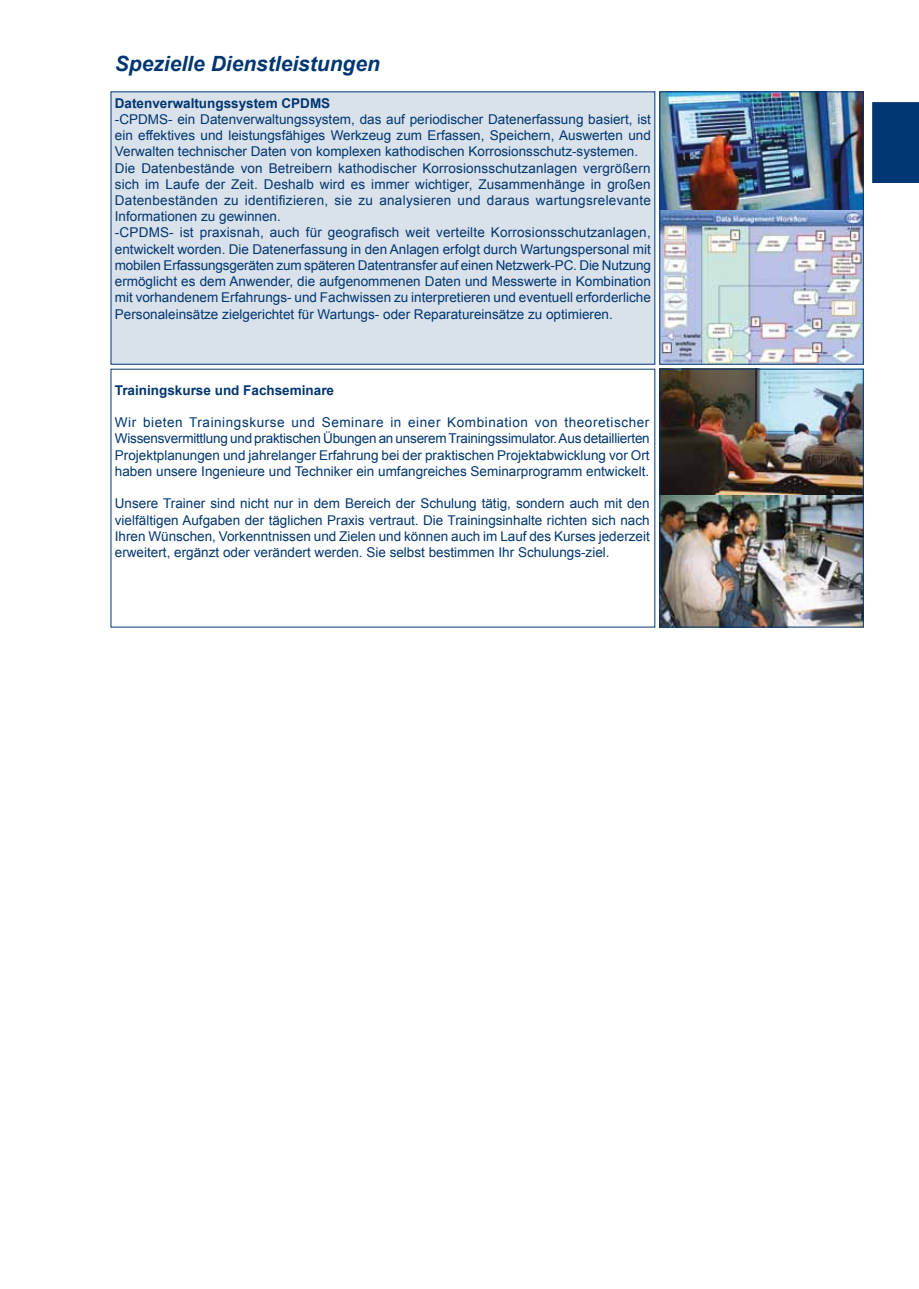
<style>
.page{position:relative;width:919px;height:1289px;background:#fff}
.page>*{position:absolute;margin:0;border:0;box-sizing:border-box;transform-origin:0 0}
.t1{font:italic 700 21px "Arial";color:#003671}
.t2{font:13.5px/16.2px "Arial";color:#003671;text-align:justify}
.t3{font:700 13.5px "Arial";color:#003671}
</style>
<div class="page">
<div style="left:872px;top:103px;width:46px;height:79px;background:#003671"></div>
<div style="left:872px;top:102px;width:46px;height:81px;border:2px solid #003671"></div>
<img style="left:661px;top:93px;width:200px;height:269px">
<div style="left:111px;top:91px;width:544px;height:273px;background:#d9e1ea"></div>
<div style="left:659px;top:91px;width:204px;height:273px;border:1px solid #003671"></div>
<img style="left:661px;top:371px;width:200px;height:254px">
<div style="left:659px;top:369px;width:204px;height:258px;border:1px solid #003671"></div>
<h1 class="t1" style="left:115px;top:49px;width:266px">Spezielle Dienstleistungen</h1>
<p class="t3" style="left:115px;top:94px;width:217px">Datenverwaltungssystem CPDMS</p>
<p class="t2" style="left:115px;top:111px;width:537px;text-align:left">-CPDMS- ein Datenverwaltungssystem, das auf periodischer Datenerfassung basiert, ist ein effektives und leistungsfähiges Werkzeug zum Erfassen, Speichern, Auswerten und Verwalten technischer Daten von komplexen kathodischen Korrosionsschutz-systemen.<br>Die Datenbestände von Betreibern kathodischer Korrosionsschutzanlagen vergrößern sich im Laufe der Zeit. Deshalb wird es immer wichtiger, Zusammenhänge in großen Datenbeständen zu identifizieren, sie zu analysieren und daraus wartungsrelevante Informationen zu gewinnen.<br>-CPDMS- ist praxisnah, auch für geografisch weit verteilte Korrosionsschutzanlagen, entwickelt worden. Die Datenerfassung in den Anlagen erfolgt durch Wartungspersonal mit mobilen Erfassungsgeräten zum späteren Datentransfer auf einen Netzwerk-PC. Die Nutzung ermöglicht es dem Anwender, die aufgenommenen Daten und Messwerte in Kombination mit vorhandenem Erfahrungs- und Fachwissen zu interpretieren und eventuell erforderliche Personaleinsätze zielgerichtet für Wartungs- oder Reparatureinsätze zu optimieren.</p>
<p class="t3" style="left:115px;top:381px;width:221px">Trainingskurse und Fachseminare</p>
<p class="t2" style="left:115px;top:414px;width:536px">Wir bieten Trainingskurse und Seminare in einer Kombination von theoretischer Wissensvermittlung und praktischen Übungen an unserem Trainingssimulator. Aus detaillierten Projektplanungen und jahrelanger Erfahrung bei der praktischen Projektabwicklung vor Ort haben unsere Ingenieure und Techniker ein umfangreiches Seminarprogramm entwickelt.</p>
<p class="t2" style="left:115px;top:495px;width:536px">Unsere Trainer sind nicht nur in dem Bereich der Schulung tätig, sondern auch mit den vielfältigen Aufgaben der täglichen Praxis vertraut. Die Trainingsinhalte richten sich nach Ihren Wünschen, Vorkenntnissen und Zielen und können auch im Lauf des Kurses jederzeit erweitert, ergänzt oder verändert werden. Sie selbst bestimmen Ihr Schulungs-ziel.</p>
</div>
